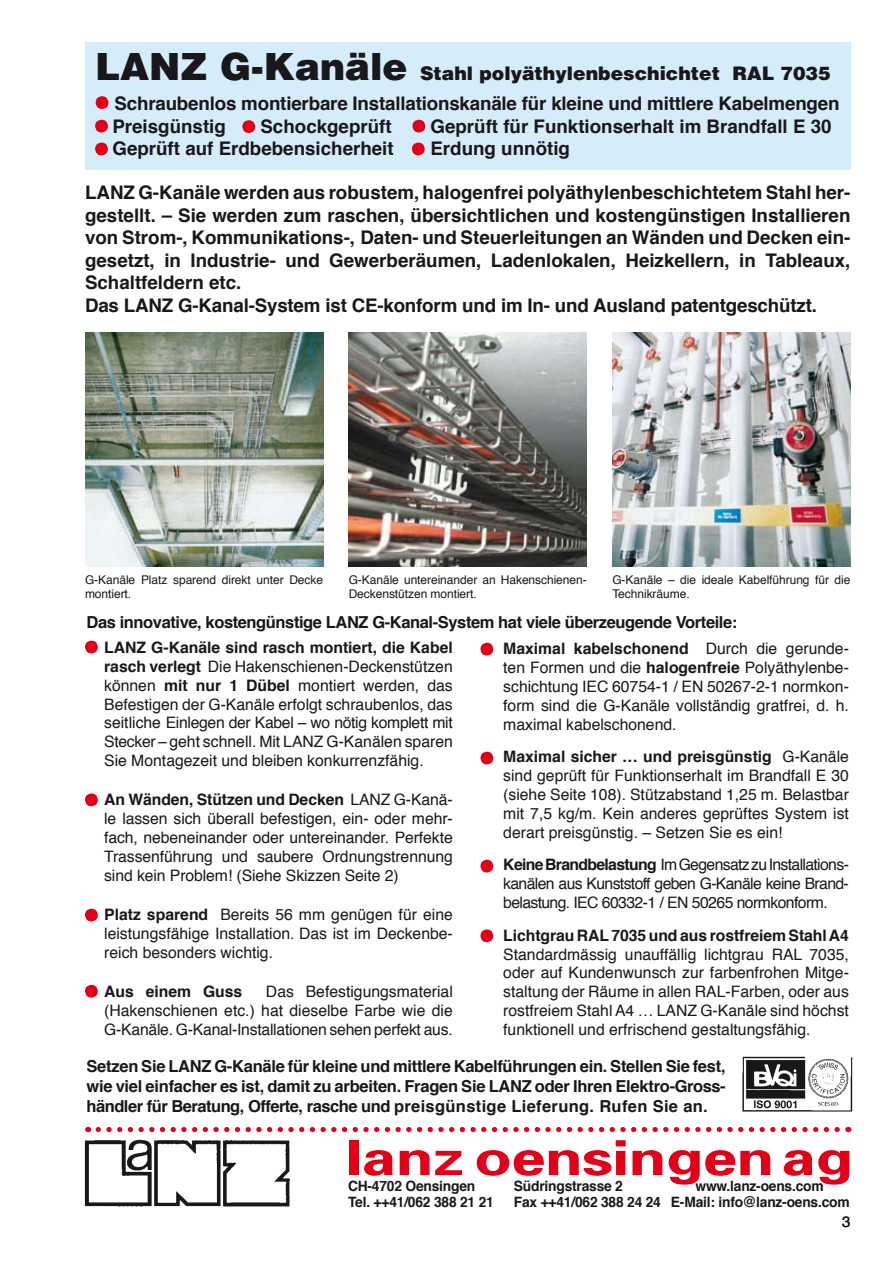
<style>
.page{position:relative;width:893px;height:1263px;background:#fff}
.page>*{position:absolute;margin:0;border:0;box-sizing:border-box;transform-origin:0 0}
.t1{font:700 48.3px "Univers";letter-spacing:-.015em;color:#e20019;scale:1.29 1}
.t2{font:700 18.75px/22.5px "Helvetica";color:#1a171b}
.t3{font:900 18.75px "Helvetica";color:#1a171b}
.t4{font:700 16.5px/19.8px "Helvetica";letter-spacing:-.025em;color:#1a171b;text-align:justify}
.t5{font:15.75px/18.9px "Helvetica";color:#1a171b;text-align:justify}
.t6{font:700 15.75px "Helvetica";letter-spacing:-.005em;color:#1a171b}
.t7{font:15px "Helvetica";color:#1a171b}
.t8{font:700 14.25px "Helvetica";letter-spacing:-.015em;color:#1a171b}
.t9{font:12px/14.4px "Helvetica";letter-spacing:-.005em;color:#1a171b}
.s1{font-size:37.5px}
.s2{font-size:45px;color:#e20019}
.s3{font-size:39px;color:#e20019}
.s4{font-weight:700}
</style>
<div class="page">
<img style="left:84px;top:1139px;width:206px;height:68px">
<svg style="left:98px;top:1127px;width:742px;height:5px"></svg>
<div style="left:85px;top:641px;width:13px;height:12px;background:#e20019;border-radius:50%"></div>
<div style="left:85px;top:793px;width:13px;height:13px;background:#e20019;border-radius:50%"></div>
<div style="left:85px;top:909px;width:13px;height:12px;background:#e20019;border-radius:50%"></div>
<div style="left:85px;top:985px;width:13px;height:12px;background:#e20019;border-radius:50%"></div>
<div style="left:480px;top:643px;width:13px;height:12px;background:#e20019;border-radius:50%"></div>
<div style="left:480px;top:752px;width:13px;height:12px;background:#e20019;border-radius:50%"></div>
<div style="left:480px;top:860px;width:13px;height:12px;background:#e20019;border-radius:50%"></div>
<div style="left:480px;top:929px;width:13px;height:13px;background:#e20019;border-radius:50%"></div>
<img style="left:742px;top:1056px;width:111px;height:56px">
<div style="left:85px;top:43px;width:765px;height:127px;background:#d5edfa"></div>
<img style="left:85px;top:332px;width:238px;height:234px">
<img style="left:612px;top:332px;width:238px;height:234px">
<img style="left:349px;top:332px;width:238px;height:234px">
<div style="left:96px;top:96px;width:12px;height:13px;background:#e20019;border-radius:50%"></div>
<div style="left:95px;top:120px;width:13px;height:12px;background:#e20019;border-radius:50%"></div>
<div style="left:95px;top:143px;width:13px;height:12px;background:#e20019;border-radius:50%"></div>
<div style="left:242px;top:120px;width:13px;height:13px;background:#e20019;border-radius:50%"></div>
<div style="left:412px;top:120px;width:13px;height:12px;background:#e20019;border-radius:50%"></div>
<div style="left:412px;top:143px;width:13px;height:12px;background:#e20019;border-radius:50%"></div>
<p class="t3" style="left:95px;top:61px;width:737px"><span class="s1">LANZ G-Kanäle</span> Stahl polyäthylenbeschichtet RAL 7035</p>
<p class="t2" style="left:94px;top:93px;width:747px"><span class="s2">•</span> Schraubenlos montierbare Installationskanäle für kleine und mittlere Kabelmengen</p>
<p class="t2" style="left:94px;top:115px;width:739px"><span class="s3">•</span> Preisgünstig <span class="s3">•</span> Schockgeprüft <span class="s3">•</span> Geprüft für Funktionserhalt im Brandfall E 30</p>
<p class="t2" style="left:94px;top:138px;width:478px"><span class="s3">•</span> Geprüft auf Erdbebensicherheit <span class="s3">•</span> Erdung unnötig</p>
<p class="t2" style="left:85px;top:182px;width:767px">LANZ G-Kanäle werden aus robustem, halogenfrei polyäthylenbeschichtetem Stahl her&shy;gestellt. – Sie werden zum raschen, übersichtlichen und kostengünstigen Installieren von Strom-, Kommunikations-, Daten- und Steuerleitungen an Wänden und Decken ein&shy;gesetzt, in Industrie- und Gewerberäumen, Ladenlokalen, Heizkellern, in Tableaux, Schaltfeldern etc.<br>Das LANZ G-Kanal-System ist CE-konform und im In- und Ausland patentgeschützt.</p>
<p class="t9" style="left:85px;top:572px;width:240px">G-Kanäle Platz sparend direkt unter Decke montiert.</p>
<p class="t9" style="left:612px;top:572px;width:240px">G-Kanäle – die ideale Kabelführung für die<br>Technikräume.</p>
<p class="t9" style="left:349px;top:572px;width:240px">G-Kanäle untereinander an Hakenschienen-<br>Deckenstützen montiert.</p>
<p class="t4" style="left:87px;top:612px;width:652px">Das innovative, kostengünstige LANZ G-Kanal-System hat viele überzeugende Vorteile:</p>
<p class="t5" style="left:104px;top:638px;width:350px"><span class="s4">LANZ G-Kanäle sind rasch montiert, die Kabel rasch verlegt</span> Die Hakenschienen-Deckenstützen können <span class="s4">mit nur 1 Dübel</span> montiert werden, das Befestigen der G-Kanäle erfolgt schraubenlos, das seitliche Einlegen der Kabel – wo nötig komplett mit Stecker – geht schnell. Mit LANZ G-Kanälen sparen Sie Montagezeit und bleiben konkurrenzfähig.</p>
<p class="t5" style="left:104px;top:791px;width:350px"><span class="s4">An Wänden, Stützen und Decken</span> LANZ G-Kanä&shy;le lassen sich überall befestigen, ein- oder mehr&shy;fach, nebeneinander oder untereinander. Perfekte Trassenführung und saubere Ordnungstrennung sind kein Problem! (Siehe Skizzen Seite 2)</p>
<p class="t5" style="left:104px;top:906px;width:350px"><span class="s4">Platz sparend</span> Bereits 56 mm genügen für eine leistungsfähige Installation. Das ist im Deckenbe&shy;reich besonders wichtig.</p>
<p class="t6" style="left:104px;top:979px;width:140px">Aus einem Guss</p>
<p class="t5" style="left:503px;top:640px;width:347px"><span class="s4">Maximal kabelschonend</span> Durch die gerunde&shy;ten Formen und die <span class="s4">halogenfreie</span> Polyäthylenbe&shy;schichtung IEC 60754-1 / EN 50267-2-1 normkon&shy;form sind die G-Kanäle vollständig gratfrei, d. h. maximal kabelschonend.</p>
<p class="t5" style="left:503px;top:748px;width:347px"><span class="s4">Maximal sicher … und preisgünstig</span> G-Kanäle sind geprüft für Funktionserhalt im Brandfall E 30 (siehe Seite 108). Stützabstand 1,25 m. Belastbar mit 7,5 kg/m. Kein anderes geprüftes System ist derart preisgünstig. – Setzen Sie es ein!</p>
<p class="t5" style="left:503px;top:856px;width:347px"><span class="s4">Keine Brandbelastung</span> Im Gegensatz zu Installations&shy;kanälen aus Kunststoff geben G-Kanäle keine Brand&shy;belastung. IEC 60332-1 / EN 50265 normkonform.</p>
<p class="t6" style="left:503px;top:922px;width:347px">Lichtgrau RAL 7035 und aus rostfreiem Stahl A4</p>
<p class="t5" style="left:503px;top:945px;width:347px">Standardmässig unauffällig lichtgrau RAL 7035, oder auf Kundenwunsch zur farbenfrohen Mitge&shy;staltung der Räume in allen RAL-Farben, oder aus rostfreiem Stahl A4 … LANZ G-Kanäle sind höchst funktionell und erfrischend gestaltungsfähig.</p>
<p class="t4" style="left:87px;top:1057px;width:641px">Setzen Sie LANZ G-Kanäle für kleine und mittlere Kabelführungen ein. Stellen Sie fest, wie viel einfacher es ist, damit zu arbeiten. Fragen Sie LANZ oder Ihren Elektro-Gross&shy;händler für Beratung, Offerte, rasche und preisgünstige Lieferung. Rufen Sie an.</p>
<p class="t5" style="left:104px;top:983px;width:350px;text-indent:162px">Das Befestigungsmaterial (Hakenschienen etc.) hat dieselbe Farbe wie die G-Kanäle. G-Kanal-Installationen sehen perfekt aus.</p>
<h1 class="t1" style="left:345px;top:1127px;width:396px">lanz oensingen ag</h1>
<p class="t8" style="left:348px;top:1175px;width:129px">CH-4702 Oensingen</p>
<p class="t8" style="left:514px;top:1175px;width:111px">Südringstrasse 2</p>
<p class="t8" style="left:695px;top:1175px;width:130px">www.lanz-oens.com</p>
<p class="t8" style="left:348px;top:1190px;width:147px">Tel. ++41/062 388 21 21</p>
<p class="t8" style="left:514px;top:1190px;width:337px">Fax ++41/062 388 24 24 E-Mail: info@lanz-oens.com</p>
<p class="t7" style="left:842px;top:1210px;width:10px">3</p>
</div>
